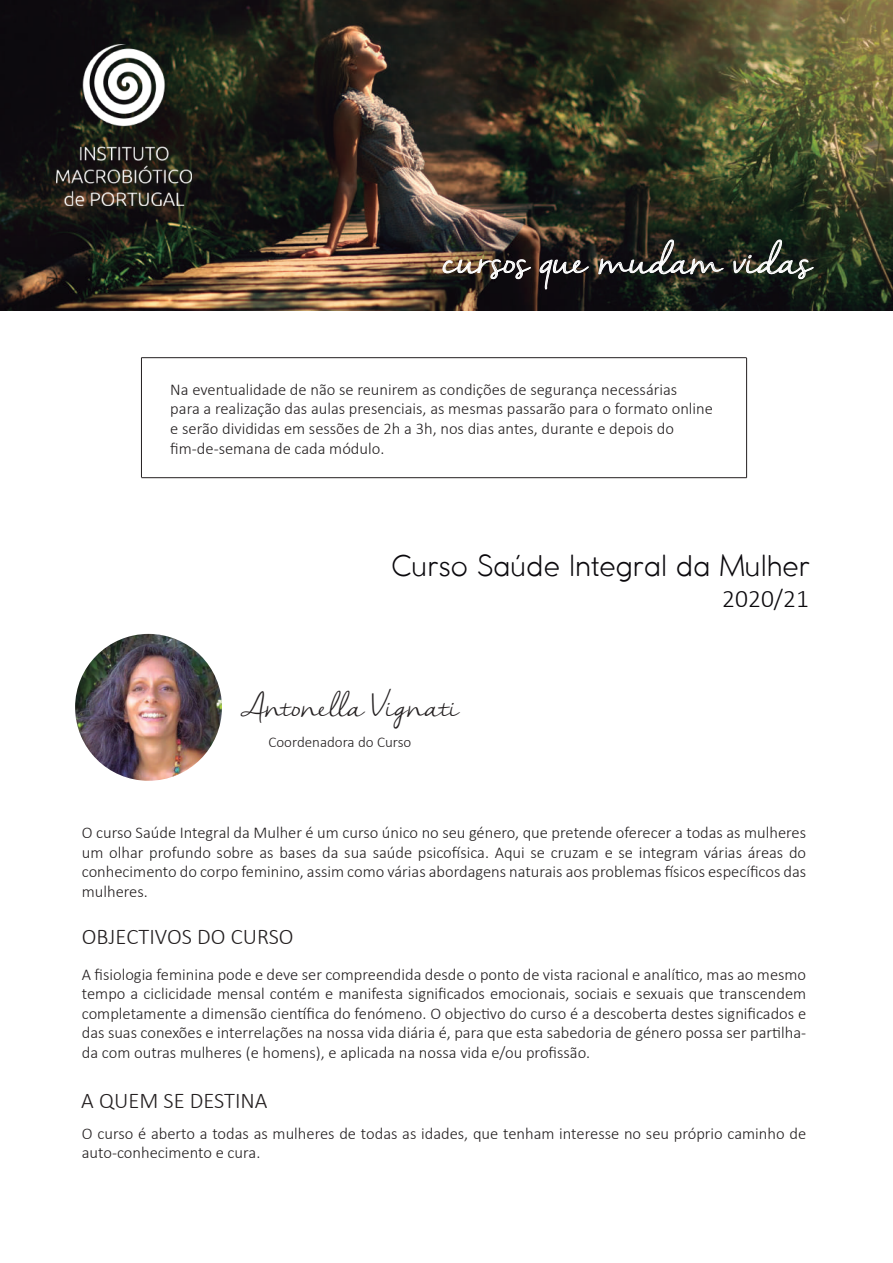
<style>
.page{position:relative;width:893px;height:1263px;background:#fff}
.page>*{position:absolute;margin:0;border:0;box-sizing:border-box;transform-origin:0 0}
.t1{font:39px "Nella Sue Demo";color:#fff}
.t2{font:30px "Nella Sue Demo";color:#231f20}
.t3{font:300 28.5px "COCOMAT";color:#0b090d}
.t4{font:300 25.5px "Calibri";color:#0b090d}
.t5{font:300 22.5px "Calibri";color:#231f20}
.t6{font:300 16.5px/19.5px "Calibri";color:#231f20;text-align:justify}
.t7{font:300 15px "Calibri";color:#231f20}
</style>
<div class="page">
<img style="left:0;top:0;width:893px;height:311px">
<img style="left:57px;top:45px;width:135px;height:161px">
<svg style="left:443px;top:255px;width:88px;height:24px;background:#66594f"></svg>
<svg style="left:540px;top:257px;width:49px;height:32px;background:#383537"></svg>
<svg style="left:598px;top:240px;width:126px;height:34px;background:#3c3c38"></svg>
<svg style="left:733px;top:240px;width:81px;height:39px;background:#3d453c"></svg>
<hr style="left:141px;top:477px;width:606px;height:1px;background:#231f20">
<hr style="left:141px;top:357px;width:606px;height:1px;background:#231f20">
<hr style="left:141px;top:358px;width:1px;height:119px;background:#231f20">
<hr style="left:746px;top:358px;width:1px;height:120px;background:#231f20">
<img style="left:75px;top:634px;width:147px;height:147px;border-radius:73px">
<h1 class="t1" style="left:442px;top:237px;width:371px">cursos que mudam vidas</h1>
<p class="t6" style="left:170px;top:379px;width:544px;text-align:left">Na eventualidade de não se reunirem as condições de segurança necessárias<br>para a realização das aulas presenciais, as mesmas passarão para o formato online e serão divididas em sessões de 2h a 3h, nos dias antes, durante e depois do fim-de-semana de cada módulo.</p>
<h3 class="t3" style="left:391px;top:550px;width:420px">Curso Saúde Integral da Mulher</h3>
<h3 class="t4" style="left:722px;top:582px;width:88px">2020/21</h3>
<h2 class="t2" style="left:241px;top:689px;width:220px">Antonella Vignati</h2>
<p class="t7" style="left:268px;top:733px;width:144px">Coordenadora do Curso</p>
<p class="t6" style="left:82px;top:823px;width:726px">O curso Saúde Integral da Mulher é um curso único no seu género, que pretende oferecer a todas as mulheres um olhar profundo sobre as bases da sua saúde psicofísica. Aqui se cruzam e se integram várias áreas do conhecimento do corpo feminino, assim como várias abordagens naturais aos problemas físicos específicos das mulheres.</p>
<h3 class="t5" style="left:82px;top:923px;width:213px">OBJECTIVOS DO CURSO</h3>
<p class="t6" style="left:82px;top:964px;width:726px">A fisiologia feminina pode e deve ser compreendida desde o ponto de vista racional e analítico, mas ao mesmo tempo a ciclicidade mensal contém e manifesta significados emocionais, sociais e sexuais que transcendem completamente a dimensão científica do fenómeno. O objectivo do curso é a descoberta destes significados e das suas conexões e interrelações na nossa vida diária é, para que esta sabedoria de género possa ser partilha&shy;da com outras mulheres (e homens), e aplicada na nossa vida e/ou profissão.</p>
<h3 class="t5" style="left:81px;top:1086px;width:188px">A QUEM SE DESTINA</h3>
<p class="t6" style="left:82px;top:1123px;width:726px">O curso é aberto a todas as mulheres de todas as idades, que tenham interesse no seu próprio caminho de auto-conhecimento e cura.</p>
</div>
